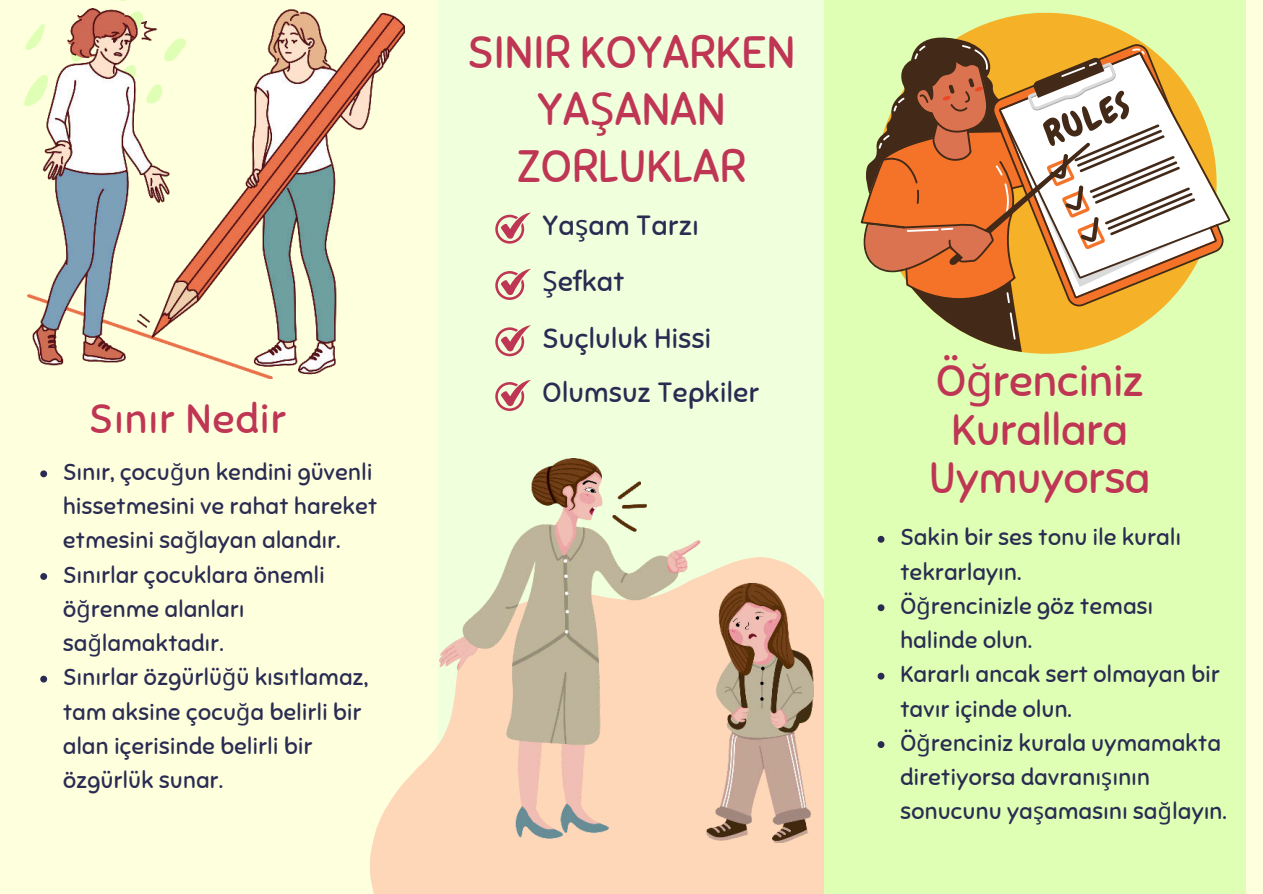
<style>
.page{position:relative;width:1263px;height:894px;background:#fff}
.page>*{position:absolute;margin:0;border:0;box-sizing:border-box;transform-origin:0 0}
.t1{font:45.3px/56.8px "Sniglet";color:#bf3655;text-align:center}
.t2{font:43.8px/48.2px "Sniglet";color:#bf3655;text-align:center}
.t3{font:40.8px "Sniglet";letter-spacing:.03em;color:#bf3655}
.t4{font:27.75px/55.8px "Sniglet";letter-spacing:.015em;color:#292b52}
.t5{font:23.1px/34.2px "Sniglet";letter-spacing:.02em;color:#292b52}
.s1{font-family:"Noto Sans"}
</style>
<div class="page">
<div style="left:0;top:0;width:1263px;height:893px;background:#feffdc"></div>
<div style="left:439px;top:0;width:385px;height:893px;background:#f0ffdc"></div>
<svg style="left:370px;top:556px;width:454px;height:337px;fill:#fed6b8"></svg>
<div style="left:824px;top:0;width:422px;height:893px;background:#dfffb4"></div>
<svg style="left:24px;top:95px;width:3px;height:11px"></svg>
<svg style="left:495px;top:212px;width:36px;height:31px"></svg>
<svg style="left:495px;top:269px;width:36px;height:31px"></svg>
<svg style="left:495px;top:325px;width:36px;height:31px"></svg>
<svg style="left:495px;top:380px;width:36px;height:31px"></svg>
<img style="left:27px;top:9px;width:377px;height:369px">
<svg style="left:1195px;top:100px;width:35px;height:166px"></svg>
<svg style="left:860px;top:27px;width:335px;height:325px"></svg>
<img style="left:440px;top:458px;width:373px;height:384px">
<svg style="left:40px;top:470px;width:7px;height:7px"></svg>
<svg style="left:40px;top:573px;width:7px;height:6px"></svg>
<svg style="left:40px;top:675px;width:7px;height:7px"></svg>
<svg style="left:878px;top:535px;width:6px;height:7px"></svg>
<svg style="left:878px;top:604px;width:6px;height:7px"></svg>
<svg style="left:878px;top:672px;width:6px;height:7px"></svg>
<svg style="left:878px;top:741px;width:6px;height:6px"></svg>
<h3 class="t3" style="left:89px;top:394px;width:198px">Sınır Nedir</h3>
<p class="t5" style="left:63px;top:455px;width:316px">Sınır, çocu<span class="s1">ğ</span>un kendini güvenli hissetmesini ve rahat hareket etmesini sa<span class="s1">ğ</span>layan alandır.<br>Sınırlar çocuklara önemli ö<span class="s1">ğ</span>renme alanları sa<span class="s1">ğ</span>lamaktadır.<br>Sınırlar özgürlü<span class="s1">ğ</span>ü kısıtlamaz, tam aksine çocu<span class="s1">ğ</span>a belirli bir alan içerisinde belirli bir özgürlük sunar.</p>
<h1 class="t1" style="left:468px;top:24px;width:329px">SINIR KOYARKEN<br>YA<span class="s1">Ş</span>ANAN<br>ZORLUKLAR</h1>
<p class="t4" style="left:543px;top:197px;width:218px">Ya<span class="s1">ş</span>am Tarzı<br><span class="s1">Ş</span>efkat<br>Suçluluk Hissi<br>Olumsuz Tepkiler</p>
<h2 class="t2" style="left:929px;top:357px;width:222px">Ö<span class="s1">ğ</span>renciniz<br>Kurallara<br>Uymuyorsa</h2>
<p class="t5" style="left:900px;top:520px;width:328px">Sakin bir ses tonu ile kuralı tekrarlayın.<br>Ö<span class="s1">ğ</span>rencinizle göz teması halinde olun.<br>Kararlı ancak sert olmayan bir tavır içinde olun.<br>Ö<span class="s1">ğ</span>renciniz kurala uymamakta diretiyorsa davranı<span class="s1">ş</span>ının sonucunu ya<span class="s1">ş</span>amasını sa<span class="s1">ğ</span>layın.</p>
</div>
